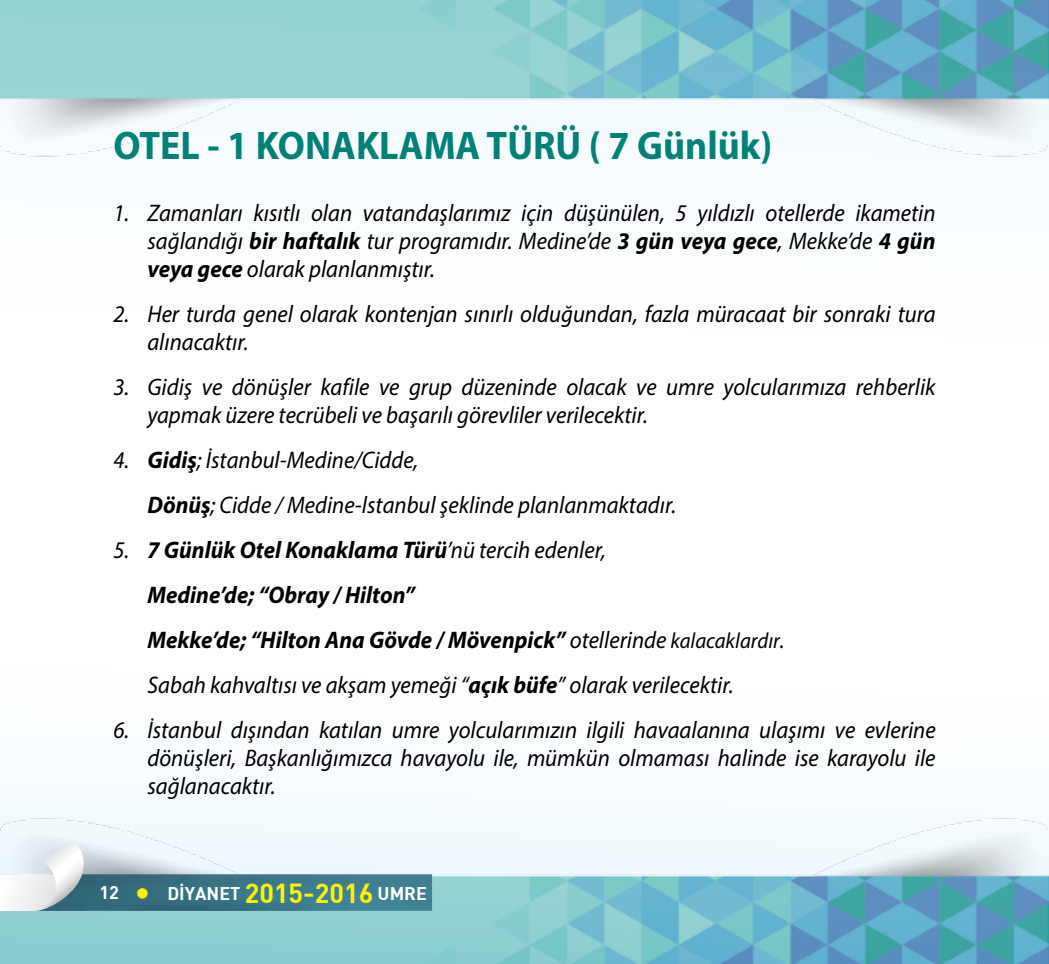
<style>
.page{position:relative;width:1049px;height:964px;background:#fff}
.page>*{position:absolute;margin:0;border:0;box-sizing:border-box;transform-origin:0 0}
.t1{font:700 40px "Myriad Pro";color:#008177;scale:.95 1}
.t2{font:italic 24px/28px "Myriad Pro";color:#000;scale:.95 1}
.t3{font:italic 700 24px/45px "Myriad Pro";color:#000;scale:.95 1}
.t4{font:700 18px "DINBEK";color:#fff}
.s1{font-weight:700}
.s2{font-weight:400}
.s3{font-weight:400;font-size:22px}
.s4{color:#fff200}
.s5{font-size:27px;color:#fff200}
</style>
<div class="page">
<img style="left:0;top:800px;width:1049px;height:164px">
<img style="left:85px;top:874px;width:347px;height:37px">
<svg style="left:0;top:840px;width:85px;height:71px"></svg>
<img style="left:0;top:0;width:1049px;height:157px">
<h1 class="t1" style="left:113px;top:119px;width:695px">OTEL - 1 KONAKLAMA TÜRÜ ( 7 Günlük)</h1>
<p class="t2" style="left:147px;top:199px;width:831px;text-align:justify;text-indent:-34px">1. Zamanları kısıtlı olan vatandaşlarımız için düşünülen, 5 yıldızlı otellerde ikametin sağlandığı <span class="s1">bir haftalık</span> tur programıdır. Medine’de <span class="s1">3 gün veya gece</span>, Mekke’de <span class="s1">4 gün veya gece</span> olarak planlanmıştır.</p>
<p class="t2" style="left:147px;top:300px;width:831px;text-indent:-34px">2. Her turda genel olarak kontenjan sınırlı olduğundan, fazla müracaat bir sonraki tura alınacaktır.</p>
<p class="t2" style="left:147px;top:373px;width:831px;text-indent:-34px">3. Gidiş ve dönüşler kafile ve grup düzeninde olacak ve umre yolcularımıza rehberlik yapmak üzere tecrübeli ve başarılı görevliler verilecektir.</p>
<p class="t2" style="left:147px;top:437px;width:558px;line-height:45px;text-indent:-34px">4. <span class="s1">Gidiş</span>; İstanbul-Medine/Cidde,<br><span class="s1">Dönüş</span>; Cidde / Medine-lstanbul şeklinde planlanmaktadır.</p>
<p class="t3" style="left:147px;top:527px;width:672px;text-indent:-34px"><span class="s2">5.</span> 7 Günlük Otel Konaklama Türü<span class="s2">’nü tercih edenler,<br></span>Medine’de; “Obray / Hilton”<br>Mekke’de; “Hilton Ana Gövde / Mövenpick” <span class="s2">otellerinde</span> <span class="s3">kalacaklardır</span><span class="s2">.<br>Sabah kahvaltısı ve akşam yemeği “</span>açık büfe<span class="s2">” olarak verilecektir.</span></p>
<p class="t2" style="left:147px;top:716px;width:831px;text-align:justify;text-indent:-34px">6. İstanbul dışından katılan umre yolcularımızın ilgili havaalanına ulaşımı ve evlerine dönüşleri, Başkanlığımızca havayolu ile, mümkün olmaması halinde ise karayolu ile sağlanacaktır.</p>
<p class="t4" style="left:99px;top:882px;width:329px">12 <span class="s4">●</span> DİYANET <span class="s5">2015-2016</span> UMRE</p>
</div>
